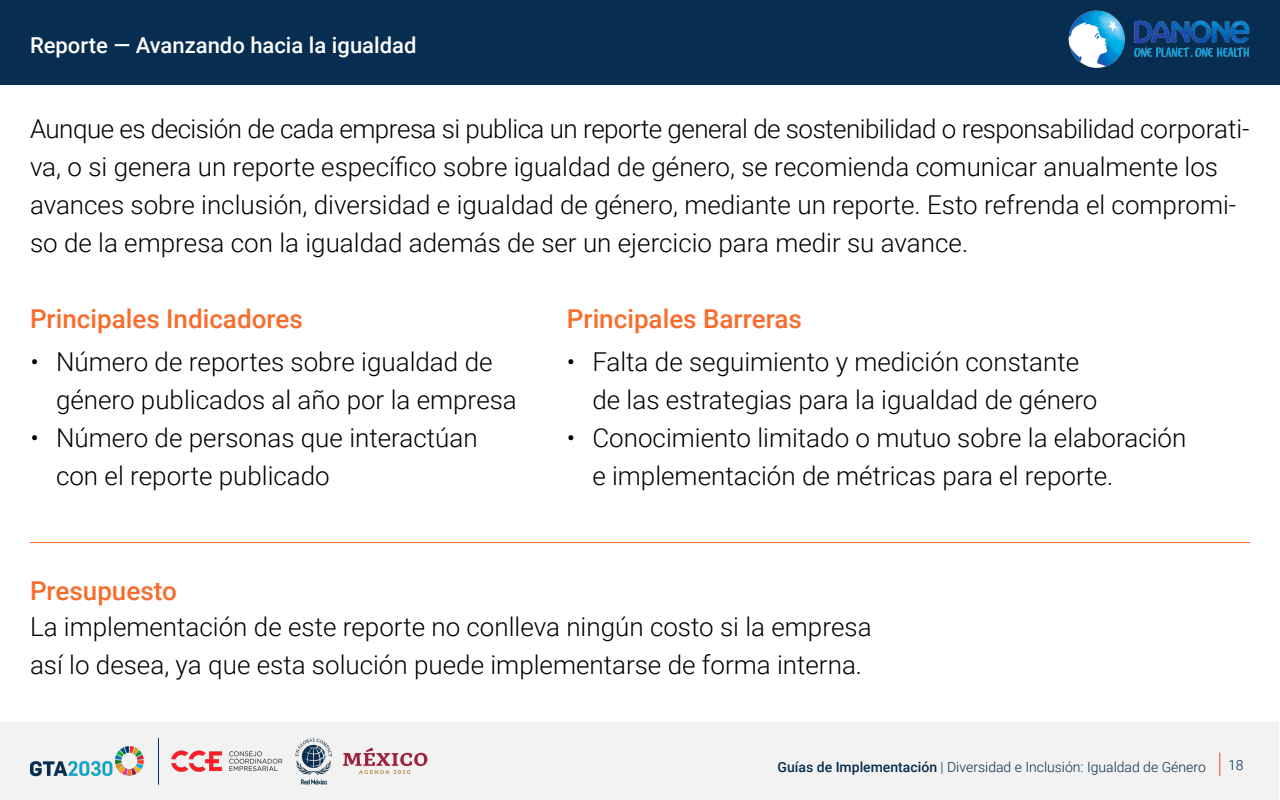
<style>
.page{position:relative;width:1280px;height:800px;background:#fff}
.page>*{position:absolute;margin:0;border:0;box-sizing:border-box;transform-origin:0 0}
.GENERAL_FINAL{font:300 26px/38px "Roboto";color:#000}
.t1{font:500 26px "Roboto";color:#f86d2d}
.Titulos{font:500 22px "Roboto";color:#fff}
.t2{font:300 14px "Roboto";color:#072d50}
.s1{font-weight:500}
</style>
<div class="page">
<div style="left:1px;top:722px;width:1278px;height:78px;background:#f2f2f2"></div>
<div style="left:0;top:0;width:1280px;height:84px;background:#072d50"></div>
<img style="left:30px;top:746px;width:114px;height:31px">
<img style="left:172px;top:751px;width:110px;height:21px">
<img style="left:295px;top:738px;width:37px;height:37px">
<svg style="left:343px;top:748px;width:84px;height:26px"></svg>
<hr style="left:158px;top:738px;width:1px;height:46px;background:#072d50">
<svg style="left:1220px;top:753px;width:1px;height:23px"></svg>
<img style="left:300px;top:779px;width:27px;height:6px">
<img style="left:1068px;top:11px;width:182px;height:57px">
<hr style="left:30px;top:542px;width:1220px;height:1px;background:#f86d2d">
<p class="Titulos" style="left:30px;top:30px;width:388px">Reporte — Avanzando hacia la igualdad</p>
<p class="GENERAL_FINAL" style="left:30px;top:109px;width:1221px">Aunque es decisión de cada empresa si publica un reporte general de sostenibilidad o responsabilidad corporati&shy;va, o si genera un reporte específico sobre igualdad de género, se recomienda comunicar anualmente los avances sobre inclusión, diversidad e igualdad de género, mediante un reporte. Esto refrenda el compromi&shy;so de la empresa con la igualdad además de ser un ejercicio para medir su avance.</p>
<p class="t1" style="left:30px;top:301px;width:274px">Principales Indicadores</p>
<p class="GENERAL_FINAL" style="left:56px;top:341px;width:462px;text-indent:-26px">• Número de reportes sobre igualdad de género publicados al año por la empresa</p>
<p class="GENERAL_FINAL" style="left:56px;top:417px;width:423px;text-indent:-26px">• Número de personas que interactúan con el reporte publicado</p>
<p class="t1" style="left:30px;top:572px;width:148px">Presupuesto</p>
<p class="t1" style="left:567px;top:301px;width:236px">Principales Barreras</p>
<p class="GENERAL_FINAL" style="left:592px;top:341px;width:507px;text-indent:-26px">• Falta de seguimiento y medición constante de las estrategias para la igualdad de género</p>
<p class="GENERAL_FINAL" style="left:592px;top:417px;width:596px;text-indent:-26px">• Conocimiento limitado o mutuo sobre la elaboración e implementación de métricas para el reporte.</p>
<p class="GENERAL_FINAL" style="left:30px;top:607px;width:843px">La implementación de este reporte no conlleva ningún costo si la empresa así lo desea, ya que esta solución puede implementarse de forma interna.</p>
<p class="t2" style="left:778px;top:757px;width:430px"><span class="s1">Guías de Implementación</span> | Diversidad e Inclusión: Igualdad de Género</p>
<p class="t2" style="left:1228px;top:755px;width:17px">18</p>
</div>
